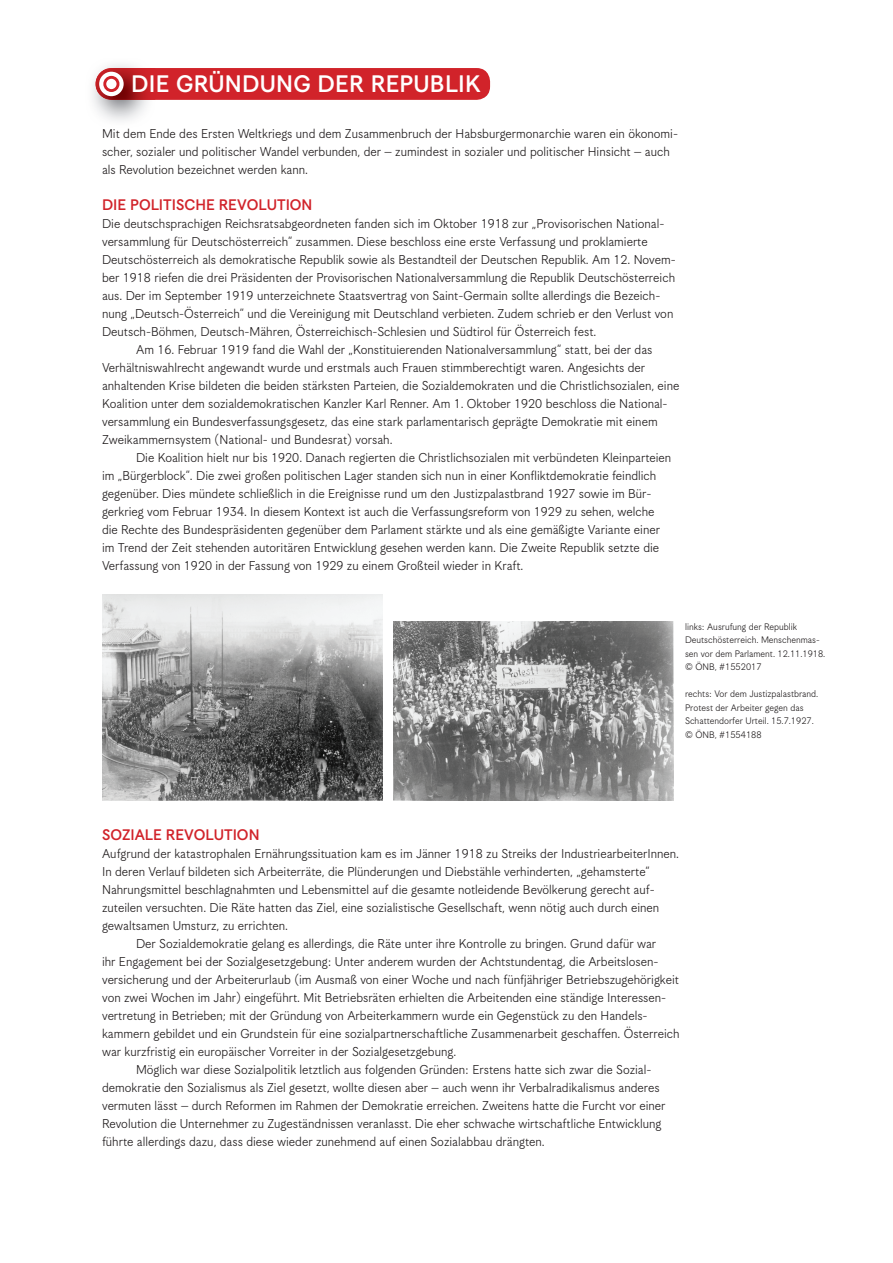
<style>
.page{position:relative;width:893px;height:1263px;background:#fff}
.page>*{position:absolute;margin:0;border:0;box-sizing:border-box;transform-origin:0 0}
.t1{font:25.8px "Korpus Grotesk D";letter-spacing:.01em;color:#fff}
.t2{font:16.5px "Korpus Grotesk D";color:#d1232a}
.t3{font:14.25px/18px "Korpus Grotesk A";color:#231f20}
.t4{font:10.5px/13.5px "Korpus Grotesk A";color:#231f20}
</style>
<div class="page">
<div style="left:100px;top:68px;width:390px;height:32px;background:#d1232a;border-radius:13px"></div>
<img style="left:95px;top:68px;width:5px;height:32px">
<img style="left:100px;top:68px;width:55px;height:32px">
<div style="left:99px;top:72px;width:25px;height:24px;background:#fff;border-radius:50%"></div>
<div style="left:103px;top:76px;width:16px;height:16px;border:3px solid #d1232a;border-radius:50%"></div>
<img style="left:102px;top:594px;width:280px;height:206px">
<img style="left:394px;top:621px;width:280px;height:179px">
<h1 class="t1" style="left:131px;top:69px;width:351px">DIE GRÜNDUNG DER REPUBLIK</h1>
<p class="t3" style="left:102px;top:125px;width:577px">Mit dem Ende des Ersten Weltkriegs und dem Zusammenbruch der Habsburgermonarchie waren ein ökonomi&shy;scher, sozialer und politischer Wandel verbunden, der – zumindest in sozialer und politischer Hinsicht – auch als Revolution bezeichnet werden kann.</p>
<p class="t2" style="left:102px;top:196px;width:212px">DIE POLITISCHE REVOLUTION</p>
<p class="t3" style="left:102px;top:215px;width:564px">Die deutschsprachigen Reichsratsabgeordneten fanden sich im Oktober 1918 zur „Provisorischen National-</p>
<p class="t3" style="left:102px;top:233px;width:547px">versammlung für Deutschösterreich“ zusammen. Diese beschloss eine erste Verfassung und proklamierte</p>
<p class="t3" style="left:102px;top:251px;width:575px">Deutschösterreich als demokratische Republik sowie als Bestandteil der Deutschen Republik. Am 12. Novem-</p>
<p class="t3" style="left:102px;top:269px;width:575px">ber 1918 riefen die drei Präsidenten der Provisorischen Nationalversammlung die Republik Deutschösterreich</p>
<p class="t3" style="left:102px;top:287px;width:560px">aus. Der im September 1919 unterzeichnete Staatsvertrag von Saint-Germain sollte allerdings die Bezeich-</p>
<p class="t3" style="left:102px;top:305px;width:573px">nung „Deutsch-Österreich“ und die Vereinigung mit Deutschland verbieten. Zudem schrieb er den Verlust von</p>
<p class="t3" style="left:102px;top:323px;width:496px">Deutsch-Böhmen, Deutsch-Mähren, Österreichisch-Schlesien und Südtirol für Österreich fest.</p>
<p class="t3" style="left:136px;top:341px;width:518px">Am 16. Februar 1919 fand die Wahl der „Konstituierenden Nationalversammlung“ statt, bei der das</p>
<p class="t3" style="left:102px;top:359px;width:545px">Verhältniswahlrecht angewandt wurde und erstmals auch Frauen stimmberechtigt waren. Angesichts der</p>
<p class="t3" style="left:102px;top:377px;width:579px">anhaltenden Krise bildeten die beiden stärksten Parteien, die Sozialdemokraten und die Christlichsozialen, eine</p>
<p class="t3" style="left:102px;top:395px;width:567px">Koalition unter dem sozialdemokratischen Kanzler Karl Renner. Am 1. Oktober 1920 beschloss die National-</p>
<p class="t3" style="left:102px;top:413px;width:557px">versammlung ein Bundesverfassungsgesetz, das eine stark parlamentarisch geprägte Demokratie mit einem</p>
<p class="t3" style="left:102px;top:431px;width:292px">Zweikammernsystem (National- und Bundesrat) vorsah.</p>
<p class="t3" style="left:136px;top:449px;width:537px">Die Koalition hielt nur bis 1920. Danach regierten die Christlichsozialen mit verbündeten Kleinparteien</p>
<p class="t3" style="left:102px;top:467px;width:556px">im „Bürgerblock“. Die zwei großen politischen Lager standen sich nun in einer Konfliktdemokratie feindlich</p>
<p class="t3" style="left:102px;top:485px;width:551px">gegenüber. Dies mündete schließlich in die Ereignisse rund um den Justizpalastbrand 1927 sowie im Bür-</p>
<p class="t3" style="left:102px;top:503px;width:554px">gerkrieg vom Februar 1934. In diesem Kontext ist auch die Verfassungsreform von 1929 zu sehen, welche</p>
<p class="t3" style="left:102px;top:521px;width:559px">die Rechte des Bundespräsidenten gegenüber dem Parlament stärkte und als eine gemäßigte Variante einer</p>
<p class="t3" style="left:102px;top:539px;width:559px">im Trend der Zeit stehenden autoritären Entwicklung gesehen werden kann. Die Zweite Republik setzte die</p>
<p class="t3" style="left:102px;top:557px;width:423px">Verfassung von 1920 in der Fassung von 1929 zu einem Großteil wieder in Kraft.</p>
<p class="t4" style="left:685px;top:619px;width:142px">links: Ausrufung der Republik<br>Deutschösterreich. Menschenmas&shy;sen vor dem Parlament. 12.11.1918. © ÖNB, #1552017</p>
<p class="t4" style="left:685px;top:687px;width:135px">rechts: Vor dem Justizpalastbrand.<br>Protest der Arbeiter gegen das<br>Schattendorfer Urteil. 15.7.1927. © ÖNB, #1554188</p>
<p class="t2" style="left:102px;top:826px;width:159px">SOZIALE REVOLUTION</p>
<p class="t3" style="left:102px;top:845px;width:579px">Aufgrund der katastrophalen Ernährungssituation kam es im Jänner 1918 zu Streiks der IndustriearbeiterInnen.</p>
<p class="t3" style="left:102px;top:863px;width:549px">In deren Verlauf bildeten sich Arbeiterräte, die Plünderungen und Diebstähle verhinderten, „gehamsterte“</p>
<p class="t3" style="left:102px;top:881px;width:554px">Nahrungsmittel beschlagnahmten und Lebensmittel auf die gesamte notleidende Bevölkerung gerecht auf-</p>
<p class="t3" style="left:102px;top:899px;width:559px">zuteilen versuchten. Die Räte hatten das Ziel, eine sozialistische Gesellschaft, wenn nötig auch durch einen</p>
<p class="t3" style="left:102px;top:917px;width:188px">gewaltsamen Umsturz, zu errichten.</p>
<p class="t3" style="left:136px;top:935px;width:522px">Der Sozialdemokratie gelang es allerdings, die Räte unter ihre Kontrolle zu bringen. Grund dafür war</p>
<p class="t3" style="left:102px;top:953px;width:558px">ihr Engagement bei der Sozialgesetzgebung: Unter anderem wurden der Achtstundentag, die Arbeitslosen-</p>
<p class="t3" style="left:102px;top:971px;width:578px">versicherung und der Arbeiterurlaub (im Ausmaß von einer Woche und nach fünfjähriger Betriebszugehörigkeit</p>
<p class="t3" style="left:102px;top:989px;width:566px">von zwei Wochen im Jahr) eingeführt. Mit Betriebsräten erhielten die Arbeitenden eine ständige Interessen-</p>
<p class="t3" style="left:102px;top:1007px;width:547px">vertretung in Betrieben; mit der Gründung von Arbeiterkammern wurde ein Gegenstück zu den Handels-</p>
<p class="t3" style="left:102px;top:1025px;width:579px">kammern gebildet und ein Grundstein für eine sozialpartnerschaftliche Zusammenarbeit geschaffen. Österreich</p>
<p class="t3" style="left:102px;top:1043px;width:356px">war kurzfristig ein europäischer Vorreiter in der Sozialgesetzgebung.</p>
<p class="t3" style="left:136px;top:1061px;width:517px">Möglich war diese Sozialpolitik letztlich aus folgenden Gründen: Erstens hatte sich zwar die Sozial-</p>
<p class="t3" style="left:102px;top:1079px;width:559px">demokratie den Sozialismus als Ziel gesetzt, wollte diesen aber – auch wenn ihr Verbalradikalismus anderes</p>
<p class="t3" style="left:102px;top:1097px;width:565px">vermuten lässt – durch Reformen im Rahmen der Demokratie erreichen. Zweitens hatte die Furcht vor einer</p>
<p class="t3" style="left:102px;top:1115px;width:561px">Revolution die Unternehmer zu Zugeständnissen veranlasst. Die eher schwache wirtschaftliche Entwicklung</p>
<p class="t3" style="left:102px;top:1133px;width:444px">führte allerdings dazu, dass diese wieder zunehmend auf einen Sozialabbau drängten.</p>
</div>
